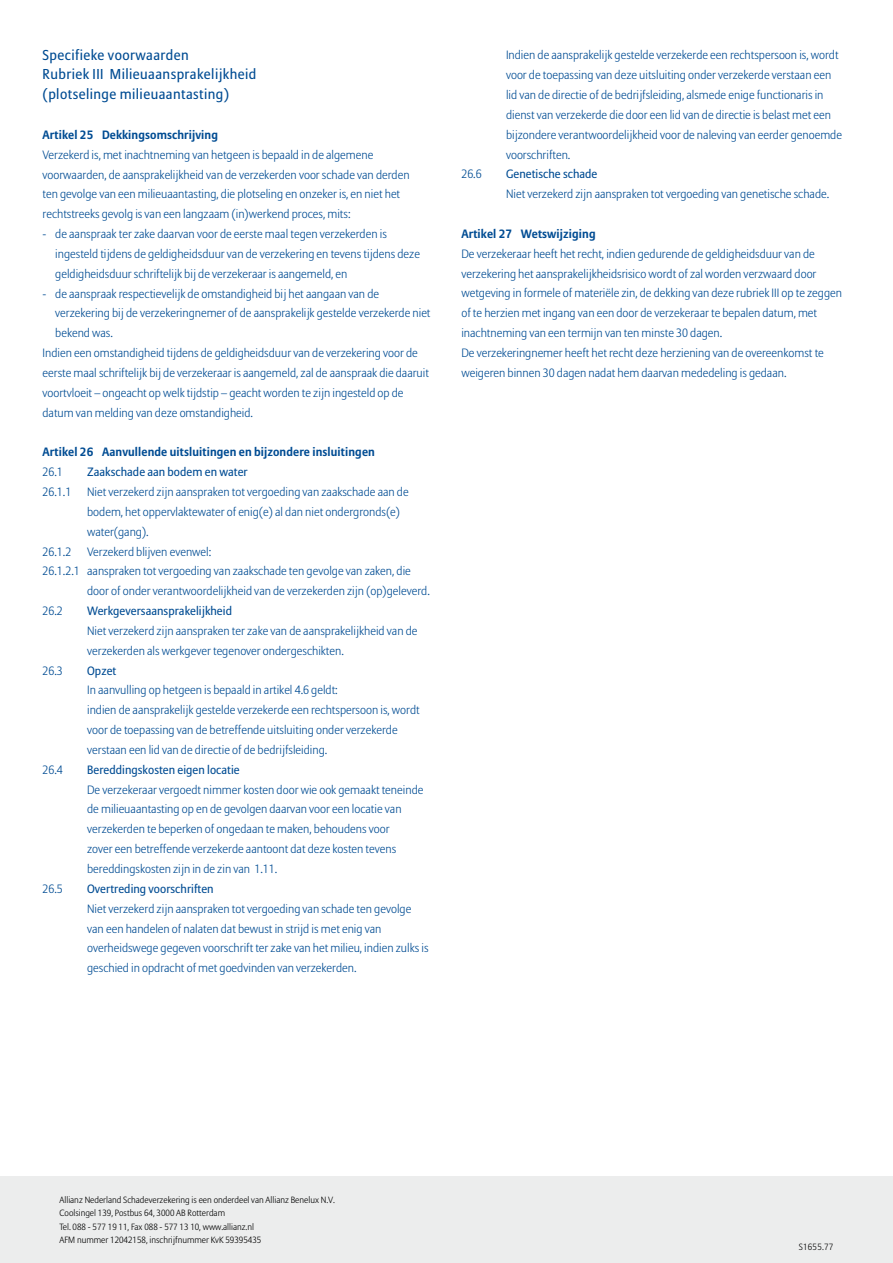
<style>
.page{position:relative;width:893px;height:1263px;background:#fff}
.page>*{position:absolute;margin:0;border:0;box-sizing:border-box;transform-origin:0 0}
.t1{font:14.25px/19.8px "Allianz Sans";letter-spacing:.03em;color:#004c93}
.t2{font:300 12px/19.8px "Allianz Sans";color:#004c93}
.t3{font:12px "Allianz Sans";letter-spacing:.005em;color:#004c93}
.t4{font:700 12px "Allianz Sans";letter-spacing:.01em;color:#004c93}
.t5{font:300 9px/13.5px "Allianz Sans";color:#000}
</style>
<div class="page">
<div style="left:0;top:1176px;width:893px;height:87px;background:#eceded"></div>
<p class="t1" style="left:43px;top:45px;width:215px">Specifieke voorwaarden<br>Rubriek III Milieuaansprakelijkheid (plotselinge milieuaantasting)</p>
<p class="t4" style="left:43px;top:127px;width:177px">Artikel 25 Dekkingsomschrijving</p>
<p class="t2" style="left:43px;top:145px;width:369px">Verzekerd is, met inachtneming van hetgeen is bepaald in de algemene voorwaarden, de aansprakelijkheid van de verzekerden voor schade van derden ten gevolge van een milieuaantasting, die plotseling en onzeker is, en niet het rechtstreeks gevolg is van een langzaam (in)werkend proces, mits:</p>
<p class="t2" style="left:55px;top:225px;width:366px;text-indent:-13px">- de aanspraak ter zake daarvan voor de eerste maal tegen verzekerden is ingesteld tijdens de geldigheidsduur van de verzekering en tevens tijdens deze geldigheidsduur schriftelijk bij de verzekeraar is aangemeld, en</p>
<p class="t2" style="left:43px;top:284px;width:338px">- de aanspraak respectievelijk de omstandigheid bij het aangaan van de</p>
<p class="t2" style="left:55px;top:304px;width:377px">verzekering bij de verzekeringnemer of de aansprakelijk gestelde verzekerde niet</p>
<p class="t2" style="left:55px;top:324px;width:59px">bekend was.</p>
<p class="t2" style="left:43px;top:344px;width:377px">Indien een omstandigheid tijdens de geldigheidsduur van de verzekering voor de</p>
<p class="t2" style="left:43px;top:363px;width:388px">eerste maal schriftelijk bij de verzekeraar is aangemeld, zal de aanspraak die daaruit</p>
<p class="t2" style="left:43px;top:383px;width:363px">voortvloeit – ongeacht op welk tijdstip – geacht worden te zijn ingesteld op de</p>
<p class="t2" style="left:43px;top:403px;width:212px">datum van melding van deze omstandigheid.</p>
<p class="t4" style="left:43px;top:444px;width:334px">Artikel 26 Aanvullende uitsluitingen en bijzondere insluitingen</p>
<p class="t2" style="left:43px;top:463px;width:22px">26.1</p>
<p class="t3" style="left:87px;top:465px;width:162px">Zaakschade aan bodem en water</p>
<p class="t2" style="left:43px;top:482px;width:30px">26.1.1</p>
<p class="t2" style="left:87px;top:482px;width:323px">Niet verzekerd zijn aanspraken tot vergoeding van zaakschade aan de bodem, het oppervlaktewater of enig(e) al dan niet ondergronds(e) water(gang).</p>
<p class="t2" style="left:43px;top:542px;width:30px">26.1.2</p>
<p class="t2" style="left:87px;top:542px;width:126px">Verzekerd blijven evenwel:</p>
<p class="t2" style="left:43px;top:562px;width:370px">26.1.2.1 aanspraken tot vergoeding van zaakschade ten gevolge van zaken, die</p>
<p class="t2" style="left:87px;top:582px;width:344px">door of onder verantwoordelijkheid van de verzekerden zijn (op)geleverd.</p>
<p class="t2" style="left:43px;top:601px;width:22px">26.2</p>
<p class="t3" style="left:87px;top:604px;width:146px">Werkgeversaansprakelijkheid</p>
<p class="t2" style="left:87px;top:621px;width:332px">Niet verzekerd zijn aanspraken ter zake van de aansprakelijkheid van de verzekerden als werkgever tegenover ondergeschikten.</p>
<p class="t2" style="left:43px;top:661px;width:22px">26.3</p>
<p class="t3" style="left:87px;top:663px;width:31px">Opzet</p>
<p class="t2" style="left:87px;top:681px;width:334px">In aanvulling op hetgeen is bepaald in artikel 4.6 geldt:<br>indien de aansprakelijk gestelde verzekerde een rechtspersoon is, wordt voor de toepassing van de betreffende uitsluiting onder verzekerde verstaan een lid van de directie of de bedrijfsleiding.</p>
<p class="t2" style="left:43px;top:760px;width:22px">26.4</p>
<p class="t3" style="left:87px;top:762px;width:154px">Bereddingskosten eigen locatie</p>
<p class="t2" style="left:87px;top:780px;width:338px">De verzekeraar vergoedt nimmer kosten door wie ook gemaakt teneinde de milieuaantasting op en de gevolgen daarvan voor een locatie van verzekerden te beperken of ongedaan te maken, behoudens voor<br>zover een betreffende verzekerde aantoont dat deze kosten tevens bereddingskosten zijn in de zin van 1.11.</p>
<p class="t2" style="left:43px;top:879px;width:22px">26.5</p>
<p class="t3" style="left:87px;top:881px;width:128px">Overtreding voorschriften</p>
<p class="t2" style="left:87px;top:899px;width:343px">Niet verzekerd zijn aanspraken tot vergoeding van schade ten gevolge van een handelen of nalaten dat bewust in strijd is met enig van overheidswege gegeven voorschrift ter zake van het milieu, indien zulks is geschied in opdracht of met goedvinden van verzekerden.</p>
<p class="t2" style="left:506px;top:46px;width:338px">Indien de aansprakelijk gestelde verzekerde een rechtspersoon is, wordt voor de toepassing van deze uitsluiting onder verzekerde verstaan een lid van de directie of de bedrijfsleiding, alsmede enige functionaris in dienst van verzekerde die door een lid van de directie is belast met een bijzondere verantwoordelijkheid voor de naleving van eerder genoemde voorschriften.</p>
<p class="t2" style="left:461px;top:165px;width:22px">26.6</p>
<p class="t3" style="left:506px;top:167px;width:93px">Genetische schade</p>
<p class="t2" style="left:506px;top:185px;width:325px">Niet verzekerd zijn aanspraken tot vergoeding van genetische schade.</p>
<p class="t4" style="left:461px;top:226px;width:136px">Artikel 27 Wetswijziging</p>
<p class="t2" style="left:461px;top:244px;width:382px">De verzekeraar heeft het recht, indien gedurende de geldigheidsduur van de verzekering het aansprakelijkheidsrisico wordt of zal worden verzwaard door wetgeving in formele of materiële zin, de dekking van deze rubriek III op te zeggen of te herzien met ingang van een door de verzekeraar te bepalen datum, met inachtneming van een termijn van ten minste 30 dagen.<br>De verzekeringnemer heeft het recht deze herziening van de overeenkomst te weigeren binnen 30 dagen nadat hem daarvan mededeling is gedaan.</p>
<p class="t5" style="left:60px;top:1193px;width:277px">Allianz Nederland Schadeverzekering is een onderdeel van Allianz Benelux N.V.<br>Coolsingel 139, Postbus 64, 3000 AB Rotterdam<br>Tel. 088 - 577 19 11, Fax 088 - 577 13 10, www.allianz.nl<br>AFM nummer 12042158, inschrijfnummer KvK 59395435</p>
<p class="t5" style="left:799px;top:1241px;width:36px">S1655.77</p>
</div>
